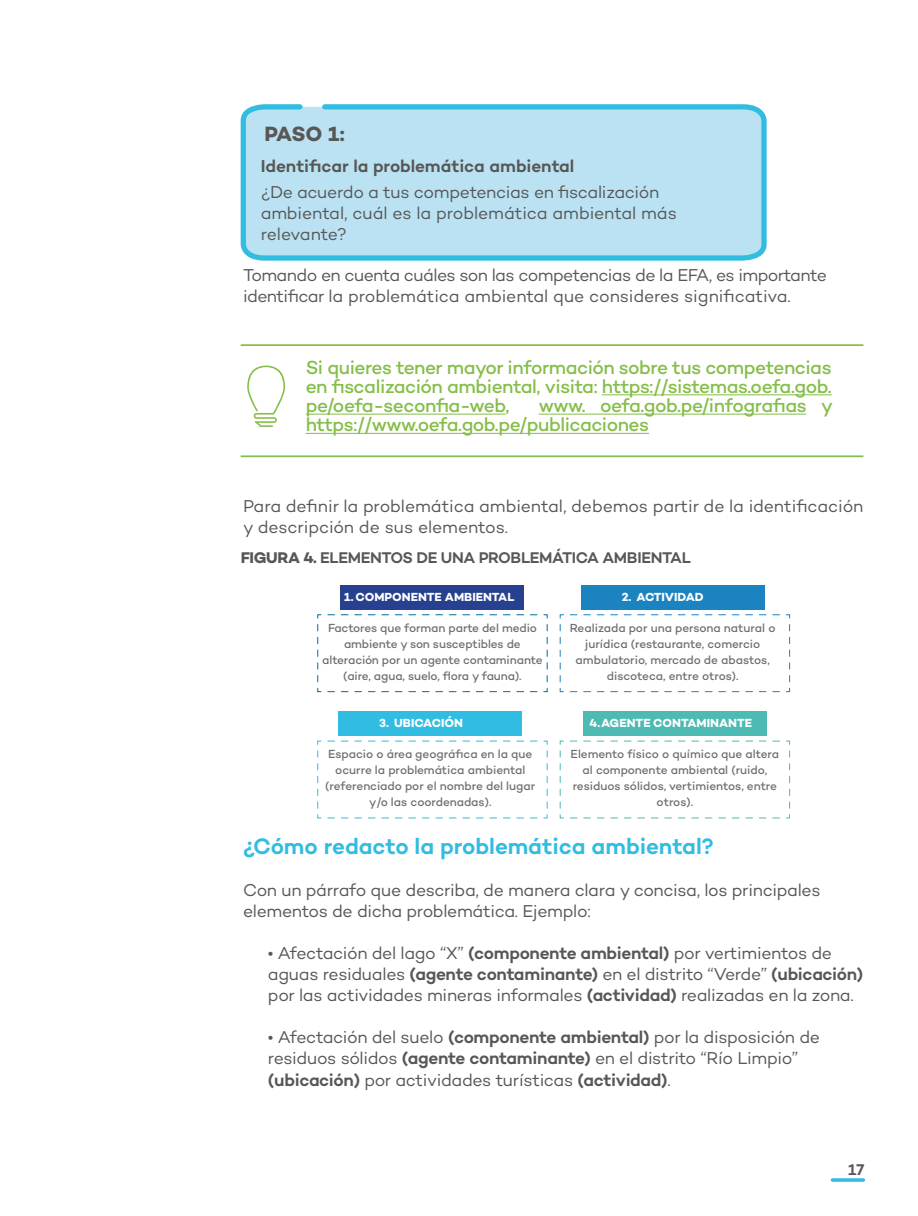
<style>
.page{position:relative;width:918px;height:1216px;background:#fff}
.page>*{position:absolute;margin:0;border:0;box-sizing:border-box;transform-origin:0 0}
.t1{font:600 22.75px "Campton";letter-spacing:-.005em;color:#31bce1}
.t2{font:700 21px "Campton";color:#575756}
.t3{font:500 19.25px/19.2px "Campton";letter-spacing:-.025em;color:#85be49;text-align:justify}
.t4{font:17.5px/21px "Campton";letter-spacing:-.02em;color:#575756}
.t5{font:600 17.5px "Campton";letter-spacing:-.005em;color:#575756}
.t6{font:600 15.75px "Campton";letter-spacing:-.02em;color:#575756}
.t7{font:500 11.9px/15.9px "Campton";letter-spacing:-.005em;color:#706f6f;text-align:center}
.t8{font:700 11.9px "Campton";color:#fff}
.s1{font-weight:700}
.s2{font-weight:600}
</style>
<div class="page">
<hr style="left:832px;top:1178px;width:31px;height:3px;background:#31bce1">
<svg style="left:240px;top:104px;width:527px;height:157px;background:#afdff1"></svg>
<svg style="left:247px;top:365px;width:38px;height:62px"></svg>
<hr style="left:602px;top:394px;width:229px;height:1px;background:#85be49">
<hr style="left:306px;top:413px;width:199px;height:1px;background:#85be49">
<hr style="left:539px;top:413px;width:267px;height:1px;background:#85be49">
<hr style="left:306px;top:433px;width:343px;height:1px;background:#85be49">
<hr style="left:241px;top:344px;width:622px;height:2px;background:#85be49">
<hr style="left:241px;top:455px;width:622px;height:2px;background:#85be49">
<div style="left:338px;top:711px;width:184px;height:24px;background:#31bce1"></div>
<div style="left:583px;top:711px;width:183px;height:24px;background:#4dbab4"></div>
<div style="left:581px;top:585px;width:183px;height:24px;background:#1b83c0"></div>
<div style="left:341px;top:585px;width:183px;height:24px;background:#274190"></div>
<svg style="left:317px;top:740px;width:231px;height:78px"></svg>
<svg style="left:559px;top:614px;width:231px;height:78px"></svg>
<svg style="left:559px;top:740px;width:231px;height:78px"></svg>
<svg style="left:317px;top:614px;width:231px;height:78px"></svg>
<p class="t2" style="left:264px;top:121px;width:82px">PASO 1:</p>
<p class="t5" style="left:261px;top:155px;width:315px">Identificar la problemática ambiental</p>
<p class="t4" style="left:261px;top:181px;width:418px">¿De acuerdo a tus competencias en fiscalización ambiental, cuál es la problemática ambiental más relevante?</p>
<p class="t4" style="left:243px;top:264px;width:585px">Tomando en cuenta cuáles son las competencias de la EFA, es importante identificar la problemática ambiental que consideres significativa.</p>
<p class="t3" style="left:306px;top:357px;width:527px">Si quieres tener mayor información sobre tus competencias en fiscalización ambiental, visita: https://sistemas.oefa.gob. pe/oefa-seconfia-web,</p>
<p class="t3" style="left:306px;top:395px;width:528px;text-indent:233px">www. oefa.gob.pe/infografias y https://www.oefa.gob.pe/publicaciones</p>
<p class="t4" style="left:243px;top:495px;width:622px">Para definir la problemática ambiental, debemos partir de la identificación y descripción de sus elementos.</p>
<p class="t6" style="left:241px;top:548px;width:452px"><span class="s1">FIGURA 4.</span> ELEMENTOS DE UNA PROBLEMÁTICA AMBIENTAL</p>
<p class="t8" style="left:344px;top:589px;width:172px">1.COMPONENTE AMBIENTAL</p>
<p class="t8" style="left:622px;top:589px;width:84px">2. ACTIVIDAD</p>
<p class="t7" style="left:322px;top:620px;width:222px">Factores que forman parte del medio ambiente y son susceptibles de alteración por un agente contaminante (aire, agua, suelo, flora y fauna).</p>
<p class="t7" style="left:570px;top:620px;width:207px">Realizada por una persona natural o jurídica (restaurante, comercio ambulatorio, mercado de abastos, discoteca, entre otros).</p>
<p class="t8" style="left:379px;top:715px;width:85px">3. UBICACIÓN</p>
<p class="t8" style="left:589px;top:715px;width:164px">4.AGENTE CONTAMINANTE</p>
<p class="t7" style="left:325px;top:746px;width:212px">Espacio o área geográfica en la que ocurre la problemática ambiental (referenciado por el nombre del lugar y/o las coordenadas).</p>
<p class="t7" style="left:570px;top:746px;width:210px">Elemento físico o químico que altera al componente ambiental (ruido, residuos sólidos, vertimientos, entre otros).</p>
<h1 class="t1" style="left:243px;top:832px;width:472px">¿Cómo redacto la problemática ambiental?</h1>
<p class="t4" style="left:243px;top:879px;width:579px">Con un párrafo que describa, de manera clara y concisa, los principales elementos de dicha problemática. Ejemplo:</p>
<p class="t4" style="left:268px;top:942px;width:597px">• Afectación del lago “X” <span class="s2">(componente ambiental)</span> por vertimientos de aguas residuales <span class="s2">(agente contaminante)</span> en el distrito “Verde” <span class="s2">(ubicación) </span>por las actividades mineras informales <span class="s2">(actividad)</span> realizadas en la zona.</p>
<p class="t4" style="left:268px;top:1026px;width:553px">• Afectación del suelo <span class="s2">(componente ambiental)</span> por la disposición de residuos sólidos <span class="s2">(agente contaminante)</span> en el distrito “Río Limpio” <span class="s2">(ubicación)</span> por actividades turísticas <span class="s2">(actividad)</span>.</p>
<p class="t6" style="left:848px;top:1159px;width:18px">17</p>
</div>
